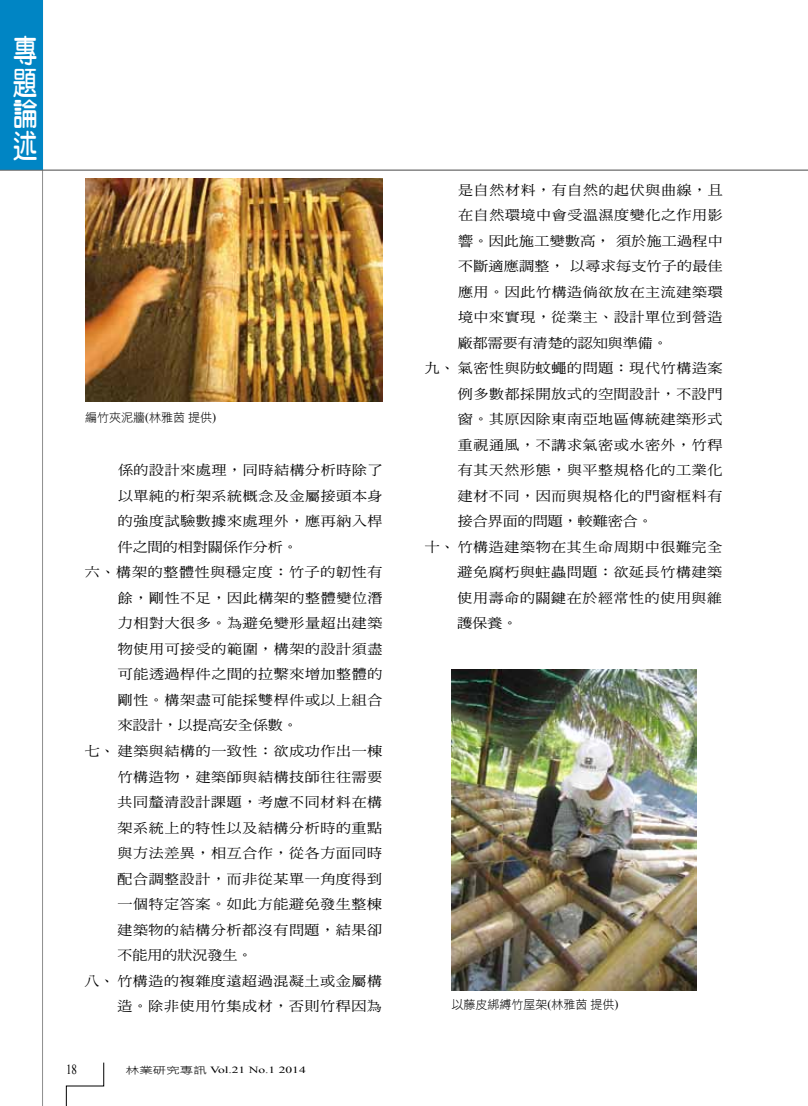
<style>
.page{position:relative;width:808px;height:1106px;background:#fff}
.page>*{position:absolute;margin:0;border:0;box-sizing:border-box;transform-origin:0 0}
.t1{font:31.5px/31.5px "DF Yuan W7 WINP BF";color:#fff;text-align:justify;scale:.77 1}
.t2{font:13.8px "Times New Roman";color:#000;scale:.8 1}
.t3{font:13.5px "DF Ming W5 WINP BF";letter-spacing:.04em;color:#000;scale:1.11 1}
.t4{font:13.5px "DF Ming W5 WINP BF";color:#000;scale:1.11 1}
.t5{font:13.5px "DF Ming W5 WINP BF";letter-spacing:.02em;color:#000;scale:1.11 1}
.t6{font:12px "DF Hei W3 WINP BF";color:#000}
.t7{font:9.45px "Times New Roman";color:#000;scale:1.43 1}
.s1{font-family:"Times New Roman"}
.s2{font-family:"DF Hei W3 WINP BF"}
</style>
<div class="page">
<hr style="left:42px;top:0;width:1px;height:1106px;background:#636363">
<svg style="left:66px;top:1062px;width:38px;height:44px"></svg>
<div style="left:0;top:0;width:43px;height:170px;background:#0085c4"></div>
<hr style="left:0;top:170px;width:808px;height:1px;background:#636363">
<img style="left:85px;top:179px;width:298px;height:223px">
<img style="left:452px;top:670px;width:244px;height:320px">
<h1 class="t1" style="left:13px;top:35px;width:32px">專題論述</h1>
<p class="t6" style="left:85px;top:412px;width:132px">編竹夾泥牆<span class="s1">(</span>林雅茵提供<span class="s1">)</span></p>
<p class="t3" style="left:118px;top:463px;width:240px">係的設計來處理，同時結構分析時除了</p>
<p class="t3" style="left:118px;top:489px;width:240px">以單純的桁架系統概念及金屬接頭本身</p>
<p class="t3" style="left:118px;top:514px;width:240px">的強度試驗數據來處理外，應再納入桿</p>
<p class="t4" style="left:118px;top:540px;width:164px">件之間的相對關係作分析。</p>
<p class="t3" style="left:85px;top:565px;width:270px">六、構架的整體性與穩定度：竹子的韌性有</p>
<p class="t3" style="left:118px;top:591px;width:240px">餘，剛性不足，因此構架的整體變位潛</p>
<p class="t3" style="left:118px;top:616px;width:240px">力相對大很多。為避免變形量超出建築</p>
<p class="t3" style="left:118px;top:642px;width:240px">物使用可接受的範圍，構架的設計須盡</p>
<p class="t3" style="left:118px;top:667px;width:240px">可能透過桿件之間的拉繫來增加整體的</p>
<p class="t3" style="left:118px;top:693px;width:240px">剛性。構架盡可能採雙桿件或以上組合</p>
<p class="t4" style="left:118px;top:718px;width:164px">來設計，以提高安全係數。</p>
<p class="t3" style="left:85px;top:744px;width:270px">七、建築與結構的一致性：欲成功作出一棟</p>
<p class="t3" style="left:118px;top:769px;width:240px">竹構造物，建築師與結構技師往往需要</p>
<p class="t3" style="left:118px;top:795px;width:240px">共同釐清設計課題，考慮不同材料在構</p>
<p class="t3" style="left:118px;top:820px;width:240px">架系統上的特性以及結構分析時的重點</p>
<p class="t3" style="left:118px;top:846px;width:240px">與方法差異，相互合作，從各方面同時</p>
<p class="t3" style="left:117px;top:871px;width:240px">配合調整設計，而非從某單一角度得到</p>
<p class="t3" style="left:117px;top:897px;width:240px">一個特定答案。如此方能避免發生整棟</p>
<p class="t3" style="left:117px;top:922px;width:240px">建築物的結構分析都沒有問題，結果卻</p>
<p class="t4" style="left:117px;top:948px;width:123px">不能用的狀況發生。</p>
<p class="t3" style="left:84px;top:973px;width:270px">八、竹構造的複雜度遠超過混凝土或金屬構</p>
<p class="t3" style="left:117px;top:999px;width:240px">造。除非使用竹集成材，否則竹稈因為</p>
<p class="t2" style="left:66px;top:1060px;width:15px">18</p>
<p class="t7" style="left:126px;top:1063px;width:127px"><span class="s2">林業研究專訊</span> Vol.21 No.1 2014</p>
<p class="t3" style="left:458px;top:183px;width:240px">是自然材料，有自然的起伏與曲線，且</p>
<p class="t3" style="left:458px;top:208px;width:240px">在自然環境中會受溫濕度變化之作用影</p>
<p class="t5" style="left:458px;top:234px;width:240px">響。因此施工變數高，須於施工過程中</p>
<p class="t5" style="left:458px;top:259px;width:240px">不斷適應調整，以尋求每支竹子的最佳</p>
<p class="t3" style="left:458px;top:285px;width:240px">應用。因此竹構造倘欲放在主流建築環</p>
<p class="t3" style="left:458px;top:310px;width:240px">境中來實現，從業主、設計單位到營造</p>
<p class="t4" style="left:458px;top:336px;width:191px">廠都需要有清楚的認知與準備。</p>
<p class="t3" style="left:425px;top:361px;width:270px">九、氣密性與防蚊蠅的問題：現代竹構造案</p>
<p class="t3" style="left:458px;top:387px;width:240px">例多數都採開放式的空間設計，不設門</p>
<p class="t3" style="left:458px;top:412px;width:240px">窗。其原因除東南亞地區傳統建築形式</p>
<p class="t3" style="left:458px;top:438px;width:240px">重視通風，不講求氣密或水密外，竹稈</p>
<p class="t3" style="left:458px;top:463px;width:240px">有其天然形態，與平整規格化的工業化</p>
<p class="t3" style="left:458px;top:489px;width:240px">建材不同，因而與規格化的門窗框料有</p>
<p class="t4" style="left:458px;top:514px;width:177px">接合界面的問題，較難密合。</p>
<p class="t3" style="left:425px;top:540px;width:270px">十、竹構造建築物在其生命周期中很難完全</p>
<p class="t3" style="left:458px;top:565px;width:240px">避免腐朽與蛀蟲問題：欲延長竹構建築</p>
<p class="t3" style="left:458px;top:591px;width:240px">使用壽命的關鍵在於經常性的使用與維</p>
<p class="t3" style="left:457px;top:616px;width:56px">護保養。</p>
<p class="t6" style="left:452px;top:998px;width:168px">以藤皮綁縛竹屋架<span class="s1">(</span>林雅茵提供<span class="s1">)</span></p>
</div>
